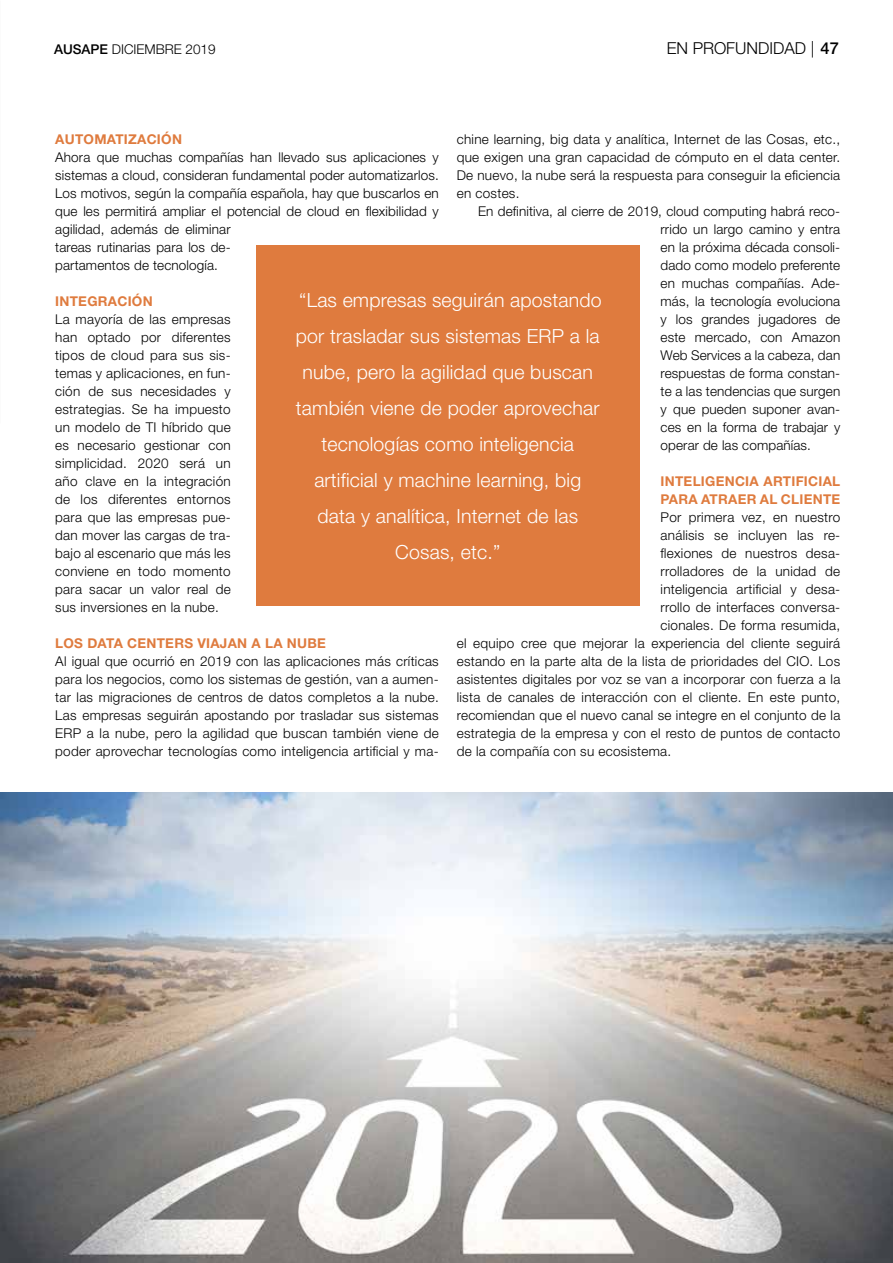
<style>
.page{position:relative;width:893px;height:1263px;background:#fff}
.page>*{position:absolute;margin:0;border:0;box-sizing:border-box;transform-origin:0 0}
.t1{font:300 19.5px/36px "Helvetica Neue";letter-spacing:.01em;color:#fff;text-align:center}
.t2{font:300 16.5px "Helvetica Neue";color:#000}
.t3{font:300 13.5px/18px "Helvetica Neue";letter-spacing:.02em;color:#000;text-align:justify}
.t4{font:700 13.5px/18px "Helvetica Neue";letter-spacing:.02em;color:#df7b3e}
.t5{font:300 13.5px "Helvetica Neue";color:#000}
.s1{font-weight:500}
</style>
<div class="page">
<img style="left:0;top:792px;width:893px;height:471px">
<div style="left:256px;top:245px;width:383px;height:361px;background:#df7b3e"></div>
<p class="t5" style="left:54px;top:41px;width:163px"><span class="s1">AUSAPE</span> DICIEMBRE 2019</p>
<p class="t2" style="left:667px;top:38px;width:174px">EN PROFUNDIDAD | <span class="s1">47</span></p>
<p class="t4" style="left:55px;top:130px;width:128px">AUTOMATIZACIÓN</p>
<p class="t3" style="left:55px;top:148px;width:385px;text-align:left">Ahora que muchas compañías han llevado sus aplicaciones y sistemas a cloud, consideran fundamental poder automatizarlos.<br>Los motivos, según la compañía española, hay que buscarlos en que les permitirá ampliar el potencial de cloud en flexibilidad y agilidad, además de eliminar<br>tareas rutinarias para los de-<br>partamentos de tecnología.</p>
<p class="t4" style="left:55px;top:292px;width:99px">INTEGRACIÓN</p>
<p class="t3" style="left:55px;top:310px;width:177px">La mayoría de las empresas han optado por diferentes tipos de cloud para sus sis&shy;temas y aplicaciones, en fun&shy;ción de sus necesidades y estrategias. Se ha impuesto un modelo de TI híbrido que es necesario gestionar con simplicidad. 2020 será un año clave en la integración de los diferentes entornos para que las empresas pue&shy;dan mover las cargas de tra&shy;bajo al escenario que más les conviene en todo momento para sacar un valor real de sus inversiones en la nube.</p>
<p class="t4" style="left:55px;top:634px;width:272px">LOS DATA CENTERS VIAJAN A LA NUBE</p>
<p class="t3" style="left:55px;top:652px;width:385px">Al igual que ocurrió en 2019 con las aplicaciones más críticas para los negocios, como los sistemas de gestión, van a aumen&shy;tar las migraciones de centros de datos completos a la nube.<br>Las empresas seguirán apostando por trasladar sus sistemas ERP a la nube, pero la agilidad que buscan también viene de poder aprovechar tecnologías como inteligencia artificial y ma-</p>
<p class="t3" style="left:457px;top:130px;width:385px">chine learning, big data y analítica, Internet de las Cosas, etc., que exigen una gran capacidad de cómputo en el data center.<br>De nuevo, la nube será la respuesta para conseguir la eficiencia en costes.</p>
<p class="t3" style="left:661px;top:202px;width:181px;text-indent:-183px">En definitiva, al cierre de 2019, cloud computing habrá reco&shy;rrido un largo camino y entra en la próxima década consoli&shy;dado como modelo preferente en muchas compañías. Ade&shy;más, la tecnología evoluciona y los grandes jugadores de este mercado, con Amazon Web Services a la cabeza, dan respuestas de forma constan&shy;te a las tendencias que surgen y que pueden suponer avan&shy;ces en la forma de trabajar y operar de las compañías.</p>
<p class="t4" style="left:661px;top:472px;width:181px">INTELIGENCIA ARTIFICIAL<br>PARA ATRAER AL CLIENTE</p>
<p class="t3" style="left:661px;top:508px;width:181px">Por primera vez, en nuestro</p>
<p class="t3" style="left:661px;top:526px;width:181px">análisis se incluyen las re-</p>
<p class="t3" style="left:661px;top:544px;width:181px">flexiones de nuestros desa-</p>
<p class="t3" style="left:661px;top:562px;width:181px">rrolladores de la unidad de</p>
<p class="t3" style="left:661px;top:580px;width:181px">inteligencia artificial y desa-</p>
<p class="t3" style="left:661px;top:598px;width:181px">rrollo de interfaces conversa-</p>
<p class="t3" style="left:661px;top:616px;width:181px">cionales. De forma resumida,</p>
<p class="t3" style="left:457px;top:634px;width:385px">el equipo cree que mejorar la experiencia del cliente seguirá</p>
<p class="t3" style="left:457px;top:652px;width:385px">estando en la parte alta de la lista de prioridades del CIO. Los</p>
<p class="t3" style="left:457px;top:670px;width:385px">asistentes digitales por voz se van a incorporar con fuerza a la</p>
<p class="t3" style="left:457px;top:688px;width:385px">lista de canales de interacción con el cliente. En este punto,</p>
<p class="t3" style="left:457px;top:706px;width:385px">recomiendan que el nuevo canal se integre en el conjunto de la</p>
<p class="t3" style="left:457px;top:724px;width:385px">estrategia de la empresa y con el resto de puntos de contacto</p>
<p class="t3" style="left:457px;top:742px;width:216px">de la compañía con su ecosistema.</p>
<p class="t1" style="left:296px;top:281px;width:307px">“Las empresas seguirán apostando por trasladar sus sistemas ERP a la nube, pero la agilidad que buscan también viene de poder aprovechar tecnologías como inteligencia artificial y machine learning, big data y analítica, Internet de las<br>Cosas, etc.”</p>
</div>
